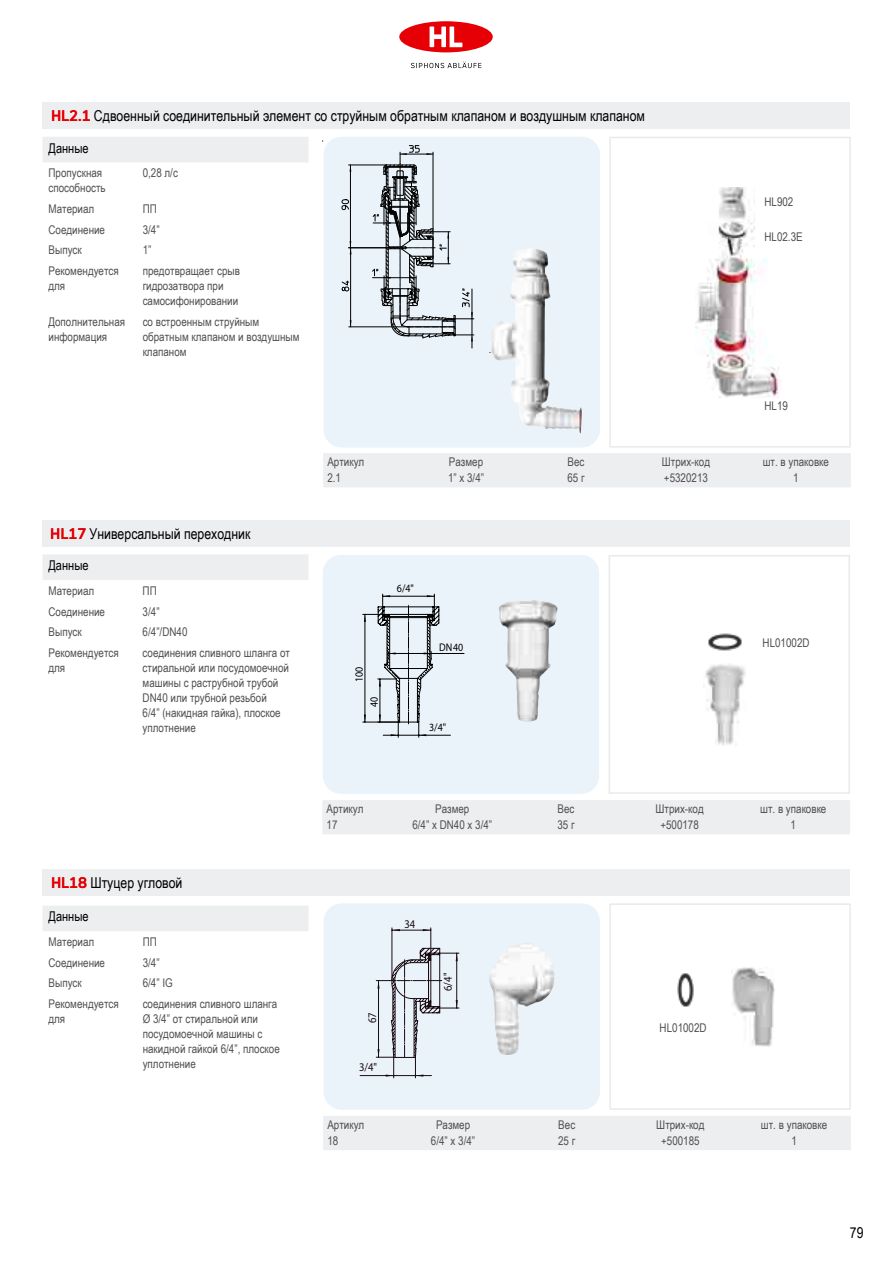
<style>
.page{position:relative;width:893px;height:1263px;background:#fff}
.page>*{position:absolute;margin:0;border:0;box-sizing:border-box;transform-origin:0 0}
.t1{font:15px "Arial Narrow";color:#000}
.t2{font:13.5px "Arial Narrow";color:#000}
.t3{font:12px/15px "Arial Narrow";color:#504f53}
.t4{font:11.7px "Myriad Pro";color:#190a11;scale:.9 1}
.t5{font:11.1px "Myriad Pro";color:#000;scale:.9 1}
.s1{font-family:"Uni Neue";font-weight:700;color:#e60005}
</style>
<div class="page">
<svg style="left:411px;top:62px;width:70px;height:6px"></svg>
<div style="left:399px;top:21px;width:94px;height:31px;background:#e60005;border-radius:50%"></div>
<svg style="left:430px;top:26px;width:33px;height:21px"></svg>
<div style="left:609px;top:555px;width:241px;height:239px;border:2px solid #e9eaeb"></div>
<div style="left:323px;top:555px;width:276px;height:239px;background:#eaf3fa;border-radius:18px"></div>
<img style="left:705px;top:664px;width:41px;height:81px">
<img style="left:708px;top:633px;width:34px;height:18px">
<img style="left:499px;top:600px;width:59px;height:122px">
<div style="left:609px;top:903px;width:242px;height:207px;border:2px solid #e9eaeb"></div>
<div style="left:324px;top:903px;width:276px;height:207px;background:#eaf3fa;border-radius:18px"></div>
<img style="left:731px;top:967px;width:43px;height:79px">
<img style="left:677px;top:973px;width:17px;height:34px">
<img style="left:489px;top:943px;width:65px;height:112px">
<svg style="left:363px;top:594px;width:101px;height:143px"></svg>
<hr style="left:360px;top:1075px;width:34px;height:1px;background:#190a11">
<svg style="left:376px;top:928px;width:83px;height:150px"></svg>
<div style="left:609px;top:137px;width:242px;height:310px;border:2px solid #e9eaeb"></div>
<div style="left:324px;top:137px;width:276px;height:310px;background:#eaf3fa;border-radius:18px"></div>
<img style="left:695px;top:187px;width:84px;height:210px">
<img style="left:489px;top:249px;width:93px;height:184px">
<hr style="left:350px;top:248px;width:1px;height:79px;background:#000">
<hr style="left:349px;top:327px;width:58px;height:1px;background:#000">
<svg style="left:342px;top:281px;width:7px;height:10px"></svg>
<hr style="left:350px;top:165px;width:1px;height:83px;background:#000">
<hr style="left:349px;top:165px;width:38px;height:1px;background:#000">
<hr style="left:349px;top:247px;width:50px;height:1px;background:#000">
<svg style="left:342px;top:199px;width:7px;height:11px"></svg>
<svg style="left:372px;top:145px;width:102px;height:203px"></svg>
<div style="left:42px;top:520px;width:808px;height:27px;background:#edeeef"></div>
<div style="left:322px;top:800px;width:528px;height:34px;background:#edeeef"></div>
<div style="left:43px;top:869px;width:807px;height:26px;background:#edeeef"></div>
<div style="left:323px;top:1116px;width:528px;height:34px;background:#edeeef"></div>
<div style="left:43px;top:554px;width:265px;height:26px;background:#edeeef"></div>
<div style="left:43px;top:906px;width:265px;height:25px;background:#edeeef"></div>
<div style="left:43px;top:102px;width:807px;height:27px;background:#edeeef"></div>
<div style="left:323px;top:453px;width:528px;height:34px;background:#edeeef"></div>
<div style="left:43px;top:137px;width:265px;height:25px;background:#edeeef"></div>
<p class="t1" style="left:51px;top:105px;width:595px"><span class="s1">HL2.1</span> Сдвоенный соединительный элемент со струйным обратным клапаном и воздушным клапаном</p>
<p class="t2" style="left:49px;top:138px;width:42px">Данные</p>
<p class="t3" style="left:49px;top:165px;width:59px">Пропускная способность</p>
<p class="t3" style="left:143px;top:165px;width:37px">0,28 л/с</p>
<p class="t3" style="left:49px;top:201px;width:47px">Материал</p>
<p class="t3" style="left:143px;top:201px;width:16px">ПП</p>
<p class="t3" style="left:49px;top:221px;width:58px">Соединение</p>
<p class="t3" style="left:143px;top:221px;width:18px">3/4”</p>
<p class="t3" style="left:49px;top:242px;width:35px">Выпуск</p>
<p class="t3" style="left:143px;top:242px;width:10px">1”</p>
<p class="t3" style="left:49px;top:263px;width:72px">Рекомендуется для</p>
<p class="t3" style="left:143px;top:263px;width:99px">предотвращает срыв гидрозатвора при самосифонировании</p>
<p class="t3" style="left:49px;top:314px;width:78px">Дополнительная информация</p>
<p class="t3" style="left:143px;top:314px;width:159px">со встроенным струйным обратным клапаном и воздушным клапаном</p>
<p class="t3" style="left:764px;top:194px;width:30px">HL902</p>
<p class="t3" style="left:764px;top:229px;width:40px">HL02.3E</p>
<p class="t3" style="left:764px;top:398px;width:25px">HL19</p>
<p class="t1" style="left:50px;top:523px;width:202px"><span class="s1">HL17</span> Универсальный переходник</p>
<p class="t2" style="left:48px;top:555px;width:42px">Данные</p>
<p class="t3" style="left:48px;top:583px;width:47px">Материал</p>
<p class="t3" style="left:143px;top:583px;width:16px">ПП</p>
<p class="t3" style="left:48px;top:603px;width:58px">Соединение</p>
<p class="t3" style="left:143px;top:603px;width:18px">3/4”</p>
<p class="t3" style="left:48px;top:624px;width:35px">Выпуск</p>
<p class="t3" style="left:143px;top:624px;width:46px">6/4”/DN40</p>
<p class="t3" style="left:48px;top:645px;width:72px">Рекомендуется для</p>
<p class="t3" style="left:143px;top:645px;width:149px">соединения сливного шланга от стиральной или посудомоечной машины с раструбной трубой<br>DN40 или трубной резьбой<br>6/4” (накидная гайка), плоское уплотнение</p>
<p class="t1" style="left:51px;top:871px;width:133px"><span class="s1">HL18</span> Штуцер угловой</p>
<p class="t2" style="left:49px;top:907px;width:42px">Данные</p>
<p class="t3" style="left:49px;top:934px;width:47px">Материал</p>
<p class="t3" style="left:143px;top:934px;width:16px">ПП</p>
<p class="t3" style="left:49px;top:954px;width:58px">Соединение</p>
<p class="t3" style="left:143px;top:954px;width:18px">3/4”</p>
<p class="t3" style="left:49px;top:975px;width:35px">Выпуск</p>
<p class="t3" style="left:143px;top:975px;width:32px">6/4” IG</p>
<p class="t3" style="left:49px;top:996px;width:72px">Рекомендуется для</p>
<p class="t3" style="left:143px;top:996px;width:139px">соединения сливного шланга<br>Ø 3/4” от стиральной или посудомоечной машины с накидной гайкой 6/4”, плоское уплотнение</p>
<p class="t3" style="left:327px;top:454px;width:38px">Артикул</p>
<p class="t3" style="left:449px;top:454px;width:36px">Размер</p>
<p class="t3" style="left:568px;top:454px;width:18px">Вес</p>
<p class="t3" style="left:662px;top:454px;width:50px">Штрих-код</p>
<p class="t3" style="left:763px;top:454px;width:68px">шт. в упаковке</p>
<p class="t3" style="left:327px;top:470px;width:15px">2.1</p>
<p class="t3" style="left:448px;top:470px;width:38px">1” x 3/4”</p>
<p class="t3" style="left:567px;top:470px;width:19px">65 г</p>
<p class="t3" style="left:664px;top:470px;width:46px">+5320213</p>
<p class="t3" style="left:793px;top:470px;width:7px">1</p>
<p class="t5" style="left:397px;top:581px;width:20px">6/4"</p>
<p class="t5" style="left:352px;top:682px;width:19px;rotate:-90deg">100</p>
<p class="t5" style="left:367px;top:707px;width:13px;rotate:-90deg">40</p>
<p class="t5" style="left:439px;top:641px;width:28px">DN40</p>
<p class="t5" style="left:429px;top:720px;width:20px">3/4"</p>
<p class="t3" style="left:763px;top:635px;width:49px">HL01002D</p>
<p class="t3" style="left:327px;top:801px;width:38px">Артикул</p>
<p class="t3" style="left:435px;top:801px;width:36px">Размер</p>
<p class="t3" style="left:557px;top:801px;width:18px">Вес</p>
<p class="t3" style="left:656px;top:801px;width:50px">Штрих-код</p>
<p class="t3" style="left:760px;top:801px;width:68px">шт. в упаковке</p>
<p class="t3" style="left:327px;top:817px;width:12px">17</p>
<p class="t3" style="left:412px;top:817px;width:81px">6/4” x DN40 x 3/4”</p>
<p class="t3" style="left:557px;top:817px;width:19px">35 г</p>
<p class="t3" style="left:660px;top:817px;width:40px">+500178</p>
<p class="t3" style="left:791px;top:817px;width:7px">1</p>
<p class="t4" style="left:404px;top:917px;width:14px">34</p>
<p class="t4" style="left:365px;top:1023px;width:14px;rotate:-90deg">67</p>
<p class="t4" style="left:359px;top:1059px;width:22px">3/4"</p>
<p class="t4" style="left:441px;top:991px;width:22px;rotate:-90deg">6/4"</p>
<p class="t3" style="left:660px;top:1019px;width:49px">HL01002D</p>
<p class="t3" style="left:327px;top:1117px;width:38px">Артикул</p>
<p class="t3" style="left:436px;top:1117px;width:36px">Размер</p>
<p class="t3" style="left:558px;top:1117px;width:18px">Вес</p>
<p class="t3" style="left:656px;top:1117px;width:50px">Штрих-код</p>
<p class="t3" style="left:761px;top:1117px;width:68px">шт. в упаковке</p>
<p class="t3" style="left:327px;top:1132px;width:12px">18</p>
<p class="t3" style="left:431px;top:1132px;width:46px">6/4” x 3/4”</p>
<p class="t3" style="left:558px;top:1132px;width:19px">25 г</p>
<p class="t3" style="left:661px;top:1132px;width:40px">+500185</p>
<p class="t3" style="left:791px;top:1132px;width:7px">1</p>
<p class="t1" style="left:850px;top:1222px;width:15px">79</p>
</div>
